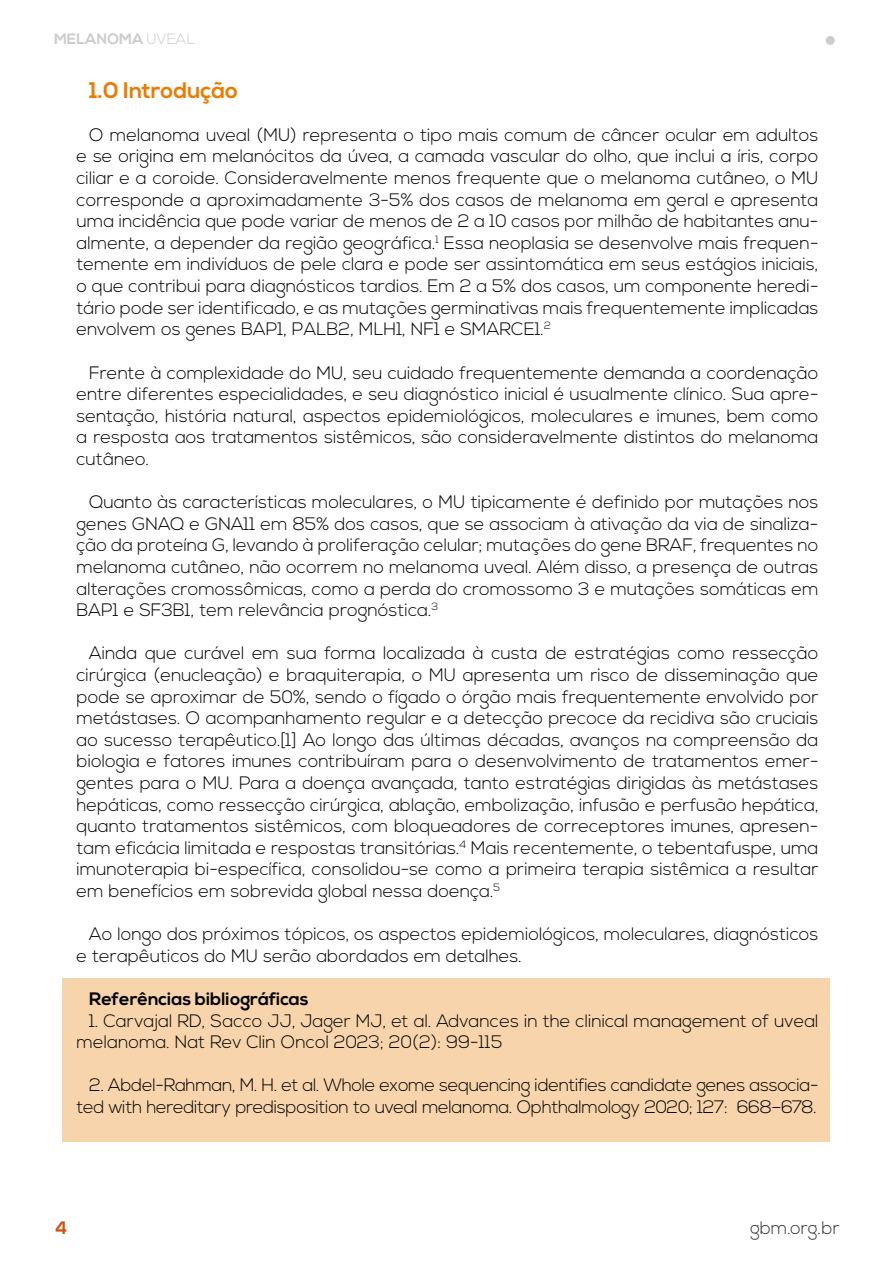
<style>
.page{position:relative;width:893px;height:1263px;background:#fff}
.page>*{position:absolute;margin:0;border:0;box-sizing:border-box;transform-origin:0 0}
.t1{font:700 22.5px "Nexa";color:#e87d05}
.t2{font:300 18px/21.6px "Nexa";color:#000;text-align:justify}
.t3{font:300 18px/21.6px "Nexa";letter-spacing:-.02em;color:#000;text-align:right}
.t4{font:700 18px "Nexa";color:#000}
.t5{font:300 18px "Nexa";color:#303131}
.t6{font:700 18px "Nexa";color:#ce5416}
.t7{font:700 15px "Nexa";color:#cdcccc}
.s1{font-weight:300}
</style>
<div class="page">
<div style="left:826px;top:36px;width:9px;height:9px;background:#ccc;border-radius:50%"></div>
<div style="left:63px;top:978px;width:767px;height:164px;background:#f7d4ac"></div>
<p class="t7" style="left:54px;top:30px;width:142px">MELANOMA <span class="s1">UVEAL</span></p>
<p class="t1" style="left:89px;top:77px;width:150px">1.0 Introdução</p>
<p class="t2" style="left:77px;top:125px;width:744px;text-indent:13px">O melanoma uveal (MU) representa o tipo mais comum de câncer ocular em adultos e se origina em melanócitos da úvea, a camada vascular do olho, que inclui a íris, corpo ciliar e a coroide. Consideravelmente menos frequente que o melanoma cutâneo, o MU corresponde a aproximadamente 3-5% dos casos de melanoma em geral e apresenta uma incidência que pode variar de menos de 2 a 10 casos por milhão de habitantes anu&shy;almente, a depender da região geográfica.<sup>1</sup> Essa neoplasia se desenvolve mais frequen&shy;temente em indivíduos de pele clara e pode ser assintomática em seus estágios iniciais, o que contribui para diagnósticos tardios. Em 2 a 5% dos casos, um componente heredi&shy;tário pode ser identificado, e as mutações germinativas mais frequentemente implicadas envolvem os genes BAP1, PALB2, MLH1, NF1 e SMARCE1.<sup>2</sup></p>
<p class="t2" style="left:77px;top:362px;width:744px;text-indent:13px">Frente à complexidade do MU, seu cuidado frequentemente demanda a coordenação entre diferentes especialidades, e seu diagnóstico inicial é usualmente clínico. Sua apre&shy;sentação, história natural, aspectos epidemiológicos, moleculares e imunes, bem como a resposta aos tratamentos sistêmicos, são consideravelmente distintos do melanoma cutâneo.</p>
<p class="t2" style="left:77px;top:492px;width:744px;text-indent:13px">Quanto às características moleculares, o MU tipicamente é definido por mutações nos genes GNAQ e GNA11 em 85% dos casos, que se associam à ativação da via de sinaliza&shy;ção da proteína G, levando à proliferação celular; mutações do gene BRAF, frequentes no melanoma cutâneo, não ocorrem no melanoma uveal. Além disso, a presença de outras alterações cromossômicas, como a perda do cromossomo 3 e mutações somáticas em BAP1 e SF3B1, tem relevância prognóstica.<sup>3</sup></p>
<p class="t2" style="left:77px;top:643px;width:744px;text-indent:13px">Ainda que curável em sua forma localizada à custa de estratégias como ressecção cirúrgica (enucleação) e braquiterapia, o MU apresenta um risco de disseminação que pode se aproximar de 50%, sendo o fígado o órgão mais frequentemente envolvido por metástases. O acompanhamento regular e a detecção precoce da recidiva são cruciais ao sucesso terapêutico.[1] Ao longo das últimas décadas, avanços na compreensão da biologia e fatores imunes contribuíram para o desenvolvimento de tratamentos emer&shy;gentes para o MU. Para a doença avançada, tanto estratégias dirigidas às metástases hepáticas, como ressecção cirúrgica, ablação, embolização, infusão e perfusão hepática, quanto tratamentos sistêmicos, com bloqueadores de correceptores imunes, apresen&shy;tam eficácia limitada e respostas transitórias.<sup>4</sup> Mais recentemente, o tebentafuspe, uma imunoterapia bi-específica, consolidou-se como a primeira terapia sistêmica a resultar em benefícios em sobrevida global nessa doença.<sup>5</sup></p>
<p class="t2" style="left:77px;top:924px;width:743px;text-indent:13px">Ao longo dos próximos tópicos, os aspectos epidemiológicos, moleculares, diagnósticos e terapêuticos do MU serão abordados em detalhes.</p>
<p class="t4" style="left:89px;top:988px;width:221px">Referências bibliográficas</p>
<p class="t2" style="left:77px;top:1010px;width:744px;text-indent:13px">1. Carvajal RD, Sacco JJ, Jager MJ, et al. Advances in the clinical management of uveal melanoma. Nat Rev Clin Oncol 2023; 20(2): 99-115</p>
<p class="t3" style="left:77px;top:1075px;width:744px">2. Abdel-Rahman, M. H. et al. Whole exome sequencing identifies candidate genes associa&shy;ted with hereditary predisposition to uveal melanoma. Ophthalmology 2020; 127: 668–678.</p>
<p class="t6" style="left:55px;top:1217px;width:14px">4</p>
<p class="t5" style="left:750px;top:1217px;width:91px">gbm.org.br</p>
</div>
